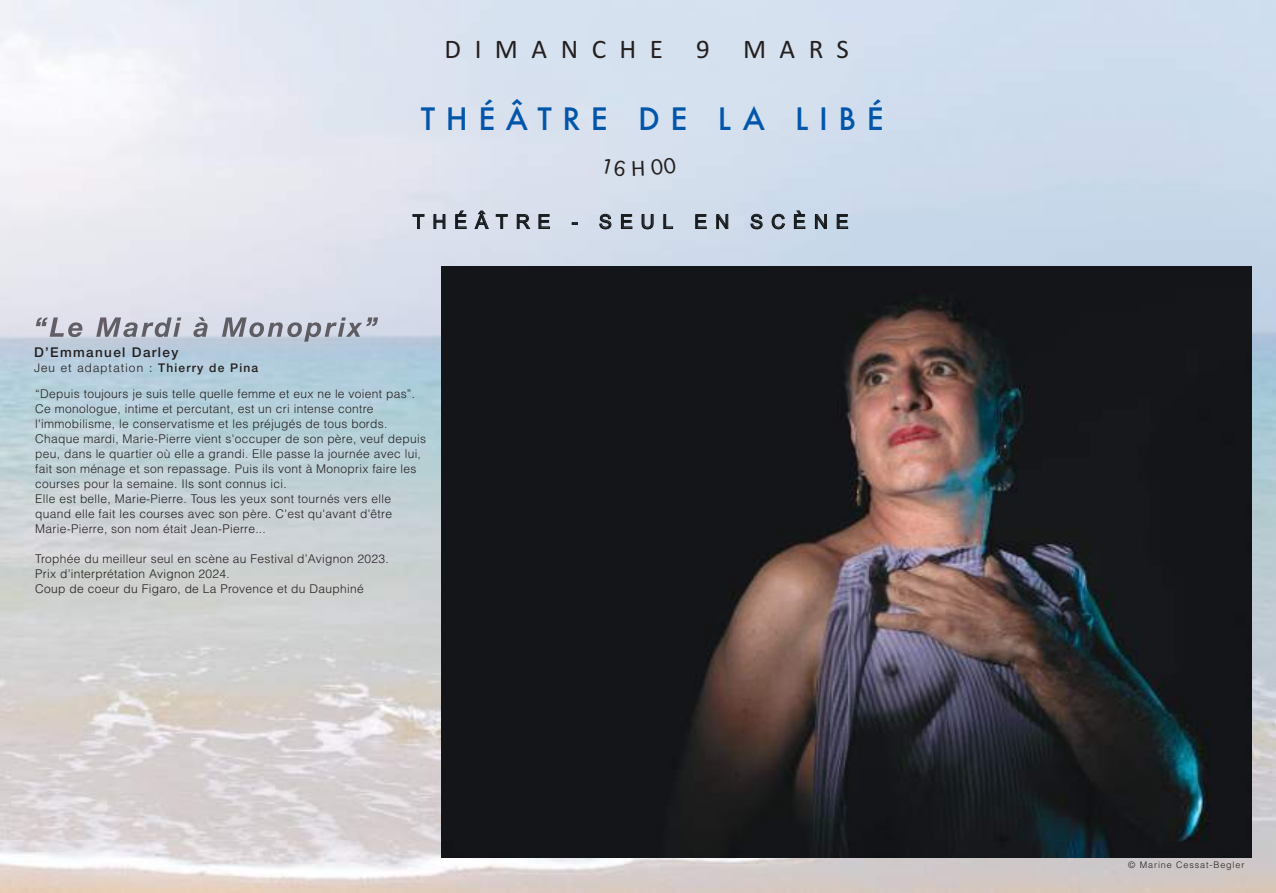
<style>
.page{position:relative;width:1276px;height:893px;background:#fff}
.page>*{position:absolute;margin:0;border:0;box-sizing:border-box;transform-origin:0 0}
.t1{font:500 30px "Futura";letter-spacing:.35em;color:#0156aa}
.t2{font:27px "Calibri";letter-spacing:.5em;color:#241f1f}
.t3{font:19.5px "Arial Unicode MS";letter-spacing:.4em;color:#16191b}
.t4{font:500 13.5px "Helvetica Neue";letter-spacing:.1em;color:#241f1f}
.t5{font:300 12px/15px "Helvetica";letter-spacing:.025em;color:#241f1f}
.t6{font:300 12px "Helvetica Neue";letter-spacing:.1em;color:#241f1f}
.t7{font:300 9px "Helvetica";letter-spacing:.1em;color:#241f1f}
.s1{font-weight:500}
</style>
<div class="page">
<img style="left:0;top:0;width:1276px;height:893px">
<img style="left:36px;top:317px;width:169px;height:20px">
<img style="left:442px;top:266px;width:809px;height:592px">
<svg style="left:602px;top:158px;width:23px;height:18px"></svg>
<svg style="left:633px;top:161px;width:11px;height:15px"></svg>
<svg style="left:651px;top:157px;width:25px;height:18px"></svg>
<h2 class="t2" style="left:444px;top:33px;width:406px">DIMANCHE 9 MARS</h2>
<h1 class="t1" style="left:421px;top:102px;width:464px">THÉÂTRE DE LA LIBÉ</h1>
<p class="t4" style="left:34px;top:344px;width:146px">D’Emmanuel Darley</p>
<p class="t6" style="left:34px;top:360px;width:226px">Jeu et adaptation : <span class="s1">Thierry de Pina</span></p>
<h3 class="t3" style="left:412px;top:210px;width:438px">THÉÂTRE - SEUL EN SCÈNE</h3>
<p class="t5" style="left:35px;top:386px;width:392px">“Depuis toujours je suis telle quelle femme et eux ne le voient pas”.<br>Ce monologue, intime et percutant, est un cri intense contre l'immobilisme, le conservatisme et les préjugés de tous bords.<br>Chaque mardi, Marie-Pierre vient s'occuper de son père, veuf depuis peu, dans le quartier où elle a grandi. Elle passe la journée avec lui, fait son ménage et son repassage. Puis ils vont à Monoprix faire les courses pour la semaine. Ils sont connus ici.<br>Elle est belle, Marie-Pierre. Tous les yeux sont tournés vers elle quand elle fait les courses avec son père. C'est qu'avant d'être Marie-Pierre, son nom était Jean-Pierre...</p>
<p class="t5" style="left:35px;top:551px;width:355px">Trophée du meilleur seul en scène au Festival d’Avignon 2023.<br>Prix d’interprétation Avignon 2024.<br>Coup de coeur du Figaro, de La Provence et du Dauphiné</p>
<p class="t7" style="left:1128px;top:860px;width:118px">© Marine Cessat-Begler</p>
</div>
